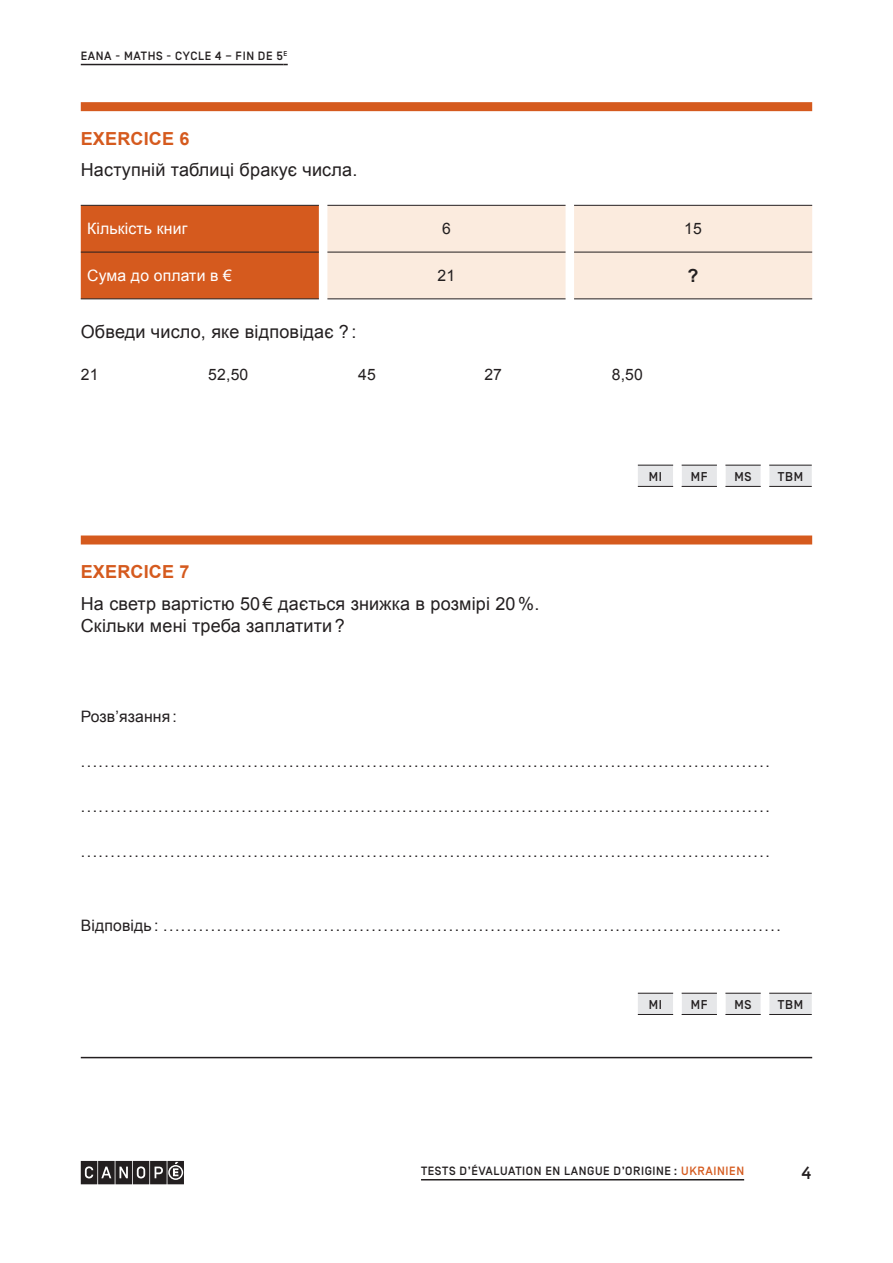
<style>
.page{position:relative;width:893px;height:1263px;background:#fff}
.page>*{position:absolute;margin:0;border:0;box-sizing:border-box;transform-origin:0 0}
.t1{font:18px/22.5px "Arial";letter-spacing:.01em;color:#231f20}
.t2{font:700 18px "Arial";letter-spacing:.01em;color:#d55a1e}
.t3{font:500 18px "Simplon BP Mono";color:#231f20}
.t4{font:700 18px "Arial";color:#231f20}
.t5{font:15.75px "Arial";letter-spacing:.01em;color:#231f20}
.t6{font:15.75px "Arial";letter-spacing:.01em;color:#fff}
.t7{font:500 12.75px "Simplon BP";letter-spacing:.05em;color:#231f20}
.t8{font:500 12px "Simplon BP";letter-spacing:.05em;color:#231f20}
.s1{color:#d55a1e}
</style>
<div class="page">
<hr style="left:81px;top:64px;width:203px;height:1px;background:#231f20">
<svg style="left:81px;top:1161px;width:103px;height:23px;background:#4b4849"></svg>
<hr style="left:421px;top:1179px;width:323px;height:1px;background:#231f20">
<div style="left:81px;top:102px;width:731px;height:9px;background:#d55a1e"></div>
<div style="left:81px;top:535px;width:731px;height:9px;background:#d55a1e"></div>
<hr style="left:81px;top:1057px;width:731px;height:1px;background:#231f20">
<div style="left:81px;top:206px;width:238px;height:92px;background:#d55a1e"></div>
<div style="left:327px;top:206px;width:485px;height:92px;background:#fbebde"></div>
<hr style="left:81px;top:205px;width:238px;height:1px;background:#231f20">
<hr style="left:327px;top:205px;width:239px;height:1px;background:#231f20">
<hr style="left:574px;top:205px;width:238px;height:1px;background:#231f20">
<hr style="left:81px;top:252px;width:238px;height:1px;background:#231f20">
<hr style="left:327px;top:252px;width:239px;height:1px;background:#231f20">
<hr style="left:574px;top:252px;width:238px;height:1px;background:#231f20">
<hr style="left:81px;top:298px;width:238px;height:1px;background:#231f20">
<hr style="left:327px;top:298px;width:239px;height:1px;background:#231f20">
<hr style="left:574px;top:298px;width:238px;height:1px;background:#231f20">
<svg style="left:638px;top:465px;width:174px;height:21px"></svg>
<hr style="left:638px;top:465px;width:35px;height:1px;background:#231f20">
<hr style="left:682px;top:465px;width:35px;height:1px;background:#231f20">
<hr style="left:725px;top:465px;width:36px;height:1px;background:#231f20">
<hr style="left:769px;top:465px;width:43px;height:1px;background:#231f20">
<hr style="left:638px;top:486px;width:35px;height:1px;background:#231f20">
<hr style="left:682px;top:486px;width:35px;height:1px;background:#231f20">
<hr style="left:725px;top:486px;width:36px;height:1px;background:#231f20">
<hr style="left:769px;top:486px;width:43px;height:1px;background:#231f20">
<svg style="left:638px;top:993px;width:174px;height:21px"></svg>
<hr style="left:638px;top:993px;width:35px;height:1px;background:#231f20">
<hr style="left:682px;top:993px;width:35px;height:1px;background:#231f20">
<hr style="left:725px;top:993px;width:36px;height:1px;background:#231f20">
<hr style="left:769px;top:993px;width:43px;height:1px;background:#231f20">
<hr style="left:638px;top:1014px;width:35px;height:1px;background:#231f20">
<hr style="left:682px;top:1014px;width:35px;height:1px;background:#231f20">
<hr style="left:725px;top:1014px;width:36px;height:1px;background:#231f20">
<hr style="left:769px;top:1014px;width:43px;height:1px;background:#231f20">
<p class="t8" style="left:81px;top:49px;width:208px">EANA - MATHS - CYCLE 4 – FIN DE 5<sup>E</sup></p>
<p class="t2" style="left:81px;top:127px;width:110px">EXERCICE 6</p>
<p class="t1" style="left:81px;top:159px;width:278px">Наступній таблиці бракує числа.</p>
<p class="t6" style="left:87px;top:219px;width:102px">Кількість книг</p>
<p class="t5" style="left:442px;top:219px;width:10px">6</p>
<p class="t5" style="left:684px;top:219px;width:19px">15</p>
<p class="t6" style="left:87px;top:265px;width:146px">Сума до оплати в €</p>
<p class="t5" style="left:438px;top:265px;width:19px">21</p>
<p class="t4" style="left:688px;top:264px;width:12px">?</p>
<p class="t1" style="left:81px;top:321px;width:277px">Обведи число, яке відповідає ? :</p>
<p class="t5" style="left:81px;top:364px;width:19px">21</p>
<p class="t5" style="left:208px;top:364px;width:42px">52,50</p>
<p class="t5" style="left:358px;top:364px;width:19px">45</p>
<p class="t5" style="left:484px;top:364px;width:19px">27</p>
<p class="t5" style="left:612px;top:364px;width:33px">8,50</p>
<p class="t2" style="left:81px;top:560px;width:110px">EXERCICE 7</p>
<p class="t1" style="left:81px;top:592px;width:460px">На светр вартістю 50 € дається знижка в розмірі 20 %.<br>Скільки мені треба заплатити ?</p>
<p class="t5" style="left:81px;top:706px;width:98px">Розв’язання :</p>
<p class="t7" style="left:649px;top:469px;width:15px">MI</p>
<p class="t7" style="left:691px;top:469px;width:18px">MF</p>
<p class="t7" style="left:734px;top:469px;width:19px">MS</p>
<p class="t7" style="left:778px;top:469px;width:27px">TBM</p>
<p class="t5" style="left:81px;top:751px;width:691px">....................................................................................................................</p>
<p class="t5" style="left:81px;top:796px;width:691px">....................................................................................................................</p>
<p class="t5" style="left:81px;top:841px;width:691px">....................................................................................................................</p>
<p class="t5" style="left:81px;top:915px;width:701px">Відповідь : ........................................................................................................</p>
<p class="t7" style="left:649px;top:997px;width:15px">MI</p>
<p class="t7" style="left:691px;top:997px;width:18px">MF</p>
<p class="t7" style="left:734px;top:997px;width:19px">MS</p>
<p class="t7" style="left:778px;top:997px;width:27px">TBM</p>
<p class="t8" style="left:421px;top:1164px;width:325px">TESTS D’ÉVALUATION EN LANGUE D’ORIGINE : <span class="s1">UKRAINIEN</span></p>
<p class="t3" style="left:801px;top:1161px;width:12px">4</p>
</div>
